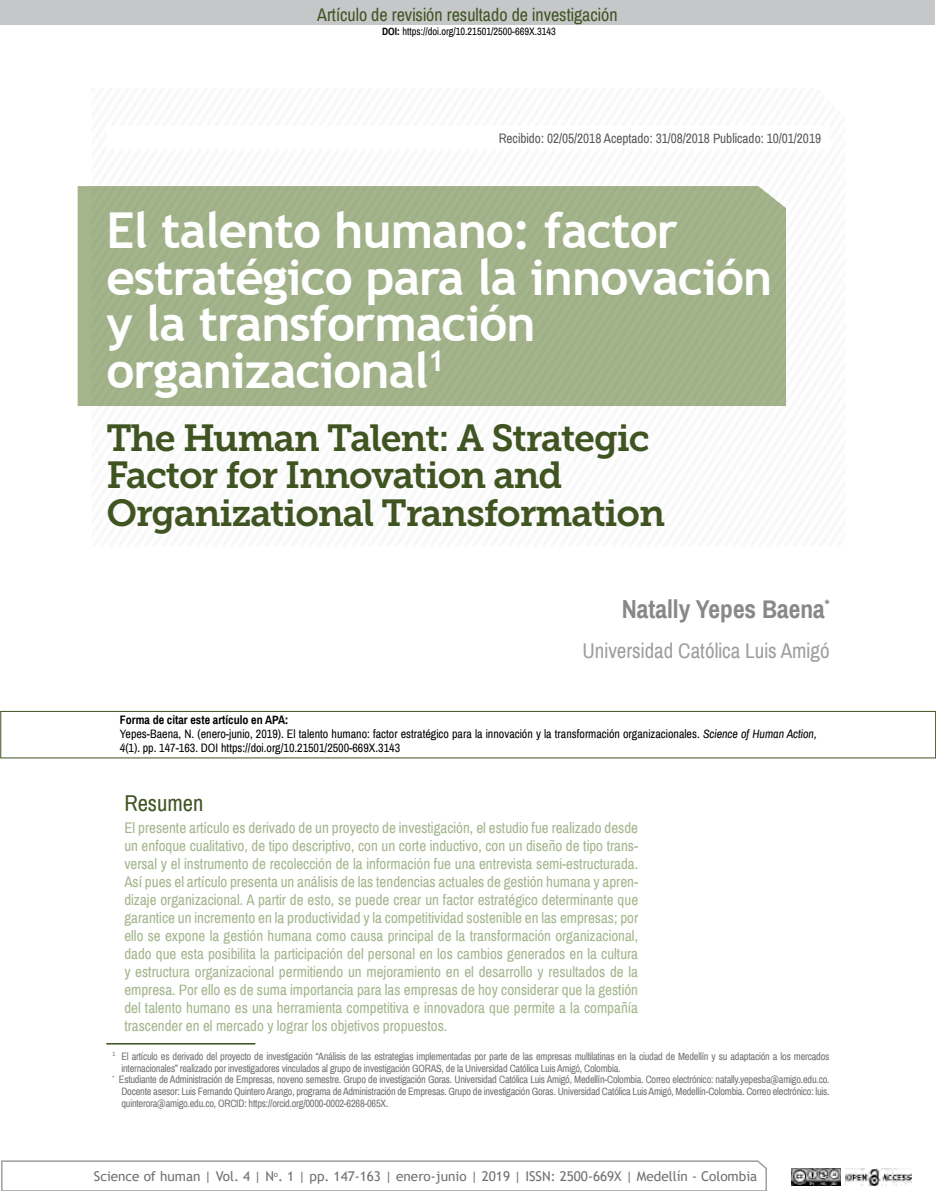
<style>
.page{position:relative;width:936px;height:1191px;background:#fff}
.page>*{position:absolute;margin:0;border:0;box-sizing:border-box;transform-origin:0 0}
.t1{font:700 49.5px/46.5px "Trebuchet MS";letter-spacing:-.02em;color:#fff}
.t2{font:37.5px/37.5px "Museo Slab 700";letter-spacing:-.03em;color:#405422}
.t3{font:700 25.5px "Archivo Narrow";color:#87888a}
.t4{font:22.5px "Archivo Narrow";color:#405422}
.t5{font:21px "Archivo Narrow";color:#9c9e9f}
.t6{font:18px "Archivo Narrow";color:#405422}
.t7{font:15px/18px "Archivo Narrow";color:#a4b58c;text-align:justify}
.t8{font:13.5px "Trebuchet MS";color:#707172}
.t9{font:13.5px "Archivo Narrow";color:#58585a}
.t10{font:12px/13.8px "Archivo Narrow";color:#000}
.t11{font:10.5px "Archivo Narrow";letter-spacing:-.02em;color:#707172}
.t12{font:10.5px "Archivo Narrow";color:#000}
.s1{font-weight:700}
.s2{font-style:italic}
</style>
<div class="page">
<div style="left:0;top:711px;width:935px;height:47px;border:1px solid #405422"></div>
<div style="left:78px;top:186px;width:708px;height:220px;background:#a2b28a"></div>
<div style="left:0;top:0;width:934px;height:25px;background:#c6c7c8"></div>
<img style="left:845px;top:1168px;width:66px;height:17px">
<img style="left:791px;top:1168px;width:49px;height:17px">
<svg style="left:1px;top:1160px;width:766px;height:31px"></svg>
<hr style="left:106px;top:1043px;width:149px;height:1px;background:#405422">
<p class="t6" style="left:317px;top:3px;width:302px">Artículo de revisión resultado de investigación</p>
<p class="t12" style="left:382px;top:25px;width:175px"><span class="s1">DOI:</span> https://doi.org/10.21501/2500-669X.3143</p>
<p class="t9" style="left:498px;top:130px;width:324px">Recibido: 02/05/2018 Aceptado: 31/08/2018 Publicado: 10/01/2019</p>
<h1 class="t1" style="left:106px;top:207px;width:667px">El talento humano: factor estratégico para la innovación y la transformación organizacional<sup>1</sup></h1>
<h2 class="t2" style="left:106px;top:419px;width:560px">The Human Talent: A Strategic<br>Factor for Innovation and<br>Organizational Transformation</h2>
<h3 class="t3" style="left:621px;top:594px;width:209px">Natally Yepes Baena<sup>*</sup></h3>
<h3 class="t5" style="left:582px;top:638px;width:248px">Universidad Católica Luis Amigó</h3>
<p class="t10" style="left:120px;top:713px;width:698px"><span class="s1">Forma de citar este artículo en APA:<br></span>Yepes-Baena, N. (enero-junio, 2019). El talento humano: factor estratégico para la innovación y la transformación organizacionales. <span class="s2">Science of Human Action,<br>4</span>(1). pp. 147-163. DOI https://doi.org/10.21501/2500-669X.3143</p>
<h3 class="t4" style="left:124px;top:789px;width:80px">Resumen</h3>
<p class="t7" style="left:124px;top:819px;width:515px">El presente artículo es derivado de un proyecto de investigación, el estudio fue realizado desde un enfoque cualitativo, de tipo descriptivo, con un corte inductivo, con un diseño de tipo trans&shy;versal y el instrumento de recolección de la información fue una entrevista semi-estructurada.<br>Así pues el artículo presenta un análisis de las tendencias actuales de gestión humana y apren&shy;dizaje organizacional. A partir de esto, se puede crear un factor estratégico determinante que garantice un incremento en la productividad y la competitividad sostenible en las empresas; por ello se expone la gestión humana como causa principal de la transformación organizacional, dado que esta posibilita la participación del personal en los cambios generados en la cultura y estructura organizacional permitiendo un mejoramiento en el desarrollo y resultados de la empresa. Por ello es de suma importancia para las empresas de hoy considerar que la gestión del talento humano es una herramienta competitiva e innovadora que permite a la compañía trascender en el mercado y lograr los objetivos propuestos.</p>
<p class="t11" style="left:112px;top:1049px;width:718px"><sup>1</sup> El artículo es derivado del proyecto de investigación “Análisis de las estrategias implementadas por parte de las empresas multilatinas en la ciudad de Medellín y su adaptación a los mercados</p>
<p class="t11" style="left:121px;top:1061px;width:500px">internacionales” realizado por investigadores vinculados al grupo de investigación GORAS, de la Universidad Católica Luis Amigó, Colombia.</p>
<p class="t11" style="left:112px;top:1073px;width:718px"><sup>*</sup> Estudiante de Administración de Empresas, noveno semestre. Grupo de investigación Goras. Universidad Católica Luis Amigó, Medellín-Colombia. Correo electrónico: natally.yepesba@amigo.edu.co.</p>
<p class="t11" style="left:121px;top:1084px;width:709px">Docente asesor: Luis Fernando Quintero Arango, programa de Administración de Empresas. Grupo de investigación Goras. Universidad Católica Luis Amigó, Medellín-Colombia. Correo electrónico: luis.</p>
<p class="t11" style="left:121px;top:1096px;width:268px">quinterora@amigo.edu.co, ORCID: https://orcid.org/0000-0002-6268-065X.</p>
<p class="t8" style="left:94px;top:1167px;width:665px">Science of human | Vol. 4 | N<sup>o</sup>. 1 | pp. 147-163 | enero-junio | 2019 | ISSN: 2500-669X | Medellín - Colombia</p>
</div>
